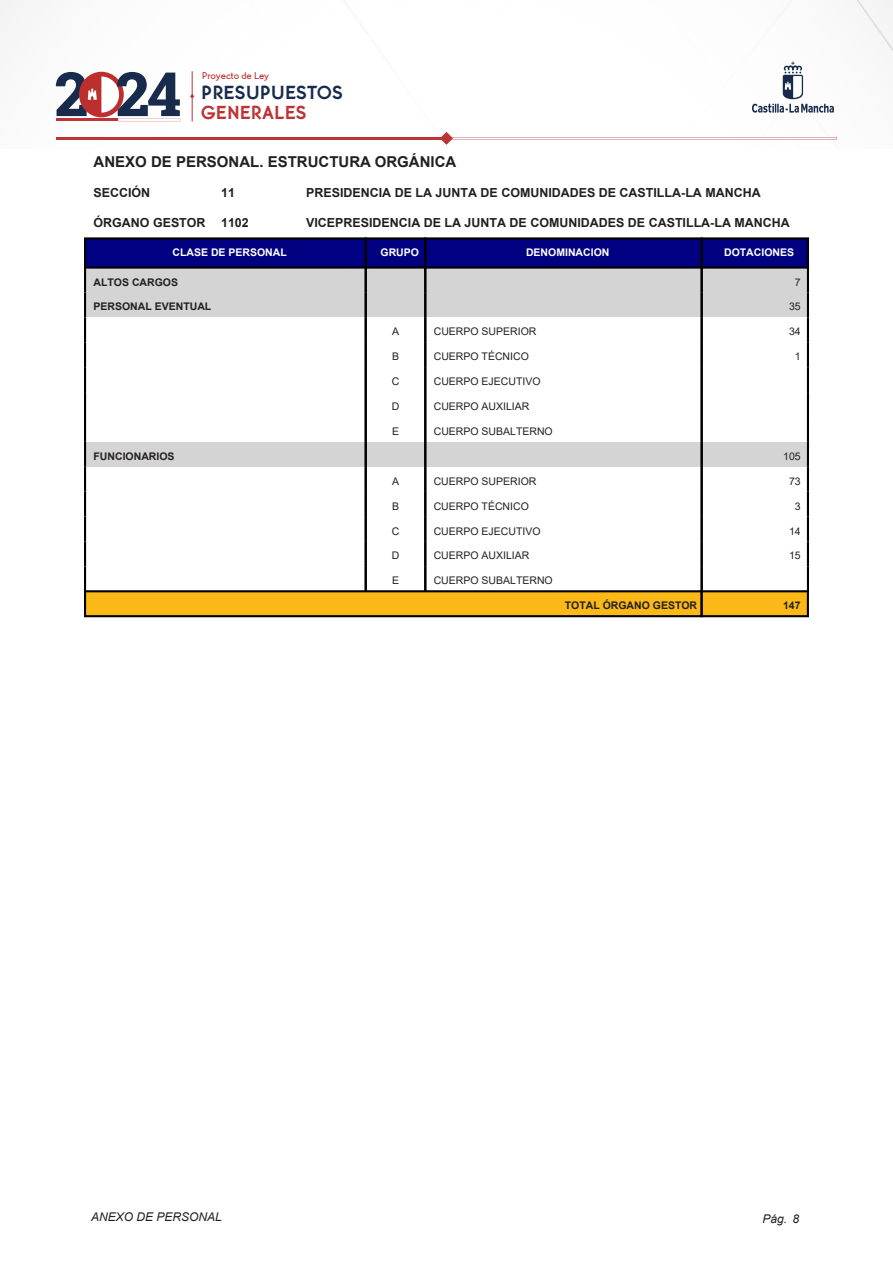
<style>
.page{position:relative;width:893px;height:1263px;background:#fff}
.page>*{position:absolute;margin:0;border:0;box-sizing:border-box;transform-origin:0 0}
.t1{font:700 19.8px "Martin Got URWT";color:#192b4c}
.t2{font:700 19.65px "Martin Got URWT";color:#bc3436}
.t3{font:700 15px "Arial";color:#231f20}
.t4{font:700 12.45px "Arial";color:#231f20}
.t5{font:italic 12px "Arial";color:#231f20}
.t6{font:10.5px "Arial";color:#231f20}
.t7{font:700 10.5px "Arial";color:#231f20}
.t8{font:700 10.5px "Arial";color:#fff}
.t9{font:500 10.2px "Martin Got URWT";letter-spacing:-.005em;color:#bc3436}
</style>
<div class="page">
<hr style="left:56px;top:137px;width:390px;height:2px;background:#bc3436">
<svg style="left:440px;top:0;width:453px;height:145px"></svg>
<svg style="left:0;top:0;width:272px;height:140px"></svg>
<div style="left:85px;top:238px;width:281px;height:30px;background:#000080"></div>
<div style="left:366px;top:238px;width:59px;height:30px;background:#000080"></div>
<div style="left:425px;top:238px;width:277px;height:30px;background:#000080"></div>
<div style="left:702px;top:238px;width:106px;height:30px;background:#000080"></div>
<div style="left:85px;top:268px;width:281px;height:24px;background:#d4d4d4"></div>
<div style="left:366px;top:268px;width:59px;height:24px;background:#d4d4d4"></div>
<div style="left:425px;top:268px;width:277px;height:24px;background:#d4d4d4"></div>
<div style="left:702px;top:268px;width:106px;height:24px;background:#d4d4d4"></div>
<div style="left:85px;top:292px;width:281px;height:25px;background:#d4d4d4"></div>
<div style="left:366px;top:292px;width:59px;height:25px;background:#d4d4d4"></div>
<div style="left:425px;top:292px;width:277px;height:25px;background:#d4d4d4"></div>
<div style="left:702px;top:292px;width:106px;height:25px;background:#d4d4d4"></div>
<div style="left:85px;top:442px;width:281px;height:25px;background:#d4d4d4"></div>
<div style="left:366px;top:442px;width:59px;height:25px;background:#d4d4d4"></div>
<div style="left:425px;top:442px;width:277px;height:25px;background:#d4d4d4"></div>
<div style="left:702px;top:442px;width:106px;height:25px;background:#d4d4d4"></div>
<div style="left:85px;top:591px;width:617px;height:25px;background:#fbb917"></div>
<div style="left:702px;top:591px;width:106px;height:25px;background:#fbb917"></div>
<hr style="left:84px;top:238px;width:2px;height:30px;background:#000">
<hr style="left:84px;top:237px;width:283px;height:2px;background:#000">
<hr style="left:84px;top:266px;width:283px;height:3px;background:#000">
<hr style="left:365px;top:238px;width:2px;height:30px;background:#000">
<hr style="left:365px;top:237px;width:61px;height:2px;background:#000">
<hr style="left:365px;top:266px;width:61px;height:3px;background:#000">
<hr style="left:424px;top:238px;width:2px;height:30px;background:#000">
<hr style="left:424px;top:237px;width:279px;height:2px;background:#000">
<hr style="left:424px;top:266px;width:279px;height:3px;background:#000">
<hr style="left:701px;top:238px;width:2px;height:30px;background:#000">
<hr style="left:807px;top:238px;width:2px;height:30px;background:#000">
<hr style="left:701px;top:237px;width:108px;height:2px;background:#000">
<hr style="left:701px;top:266px;width:108px;height:3px;background:#000">
<hr style="left:84px;top:268px;width:2px;height:24px;background:#000">
<hr style="left:365px;top:268px;width:2px;height:24px;background:#000">
<hr style="left:424px;top:268px;width:2px;height:24px;background:#000">
<hr style="left:701px;top:268px;width:2px;height:24px;background:#000">
<hr style="left:807px;top:268px;width:2px;height:24px;background:#000">
<hr style="left:84px;top:292px;width:2px;height:25px;background:#000">
<hr style="left:365px;top:292px;width:2px;height:25px;background:#000">
<hr style="left:424px;top:292px;width:2px;height:25px;background:#000">
<hr style="left:701px;top:292px;width:2px;height:25px;background:#000">
<hr style="left:807px;top:292px;width:2px;height:25px;background:#000">
<hr style="left:84px;top:317px;width:2px;height:25px;background:#000">
<hr style="left:365px;top:317px;width:2px;height:25px;background:#000">
<hr style="left:424px;top:317px;width:2px;height:25px;background:#000">
<hr style="left:701px;top:317px;width:2px;height:25px;background:#000">
<hr style="left:807px;top:317px;width:2px;height:25px;background:#000">
<hr style="left:84px;top:342px;width:2px;height:25px;background:#000">
<hr style="left:365px;top:342px;width:2px;height:25px;background:#000">
<hr style="left:424px;top:342px;width:2px;height:25px;background:#000">
<hr style="left:701px;top:342px;width:2px;height:25px;background:#000">
<hr style="left:807px;top:342px;width:2px;height:25px;background:#000">
<hr style="left:84px;top:367px;width:2px;height:25px;background:#000">
<hr style="left:365px;top:367px;width:2px;height:25px;background:#000">
<hr style="left:424px;top:367px;width:2px;height:25px;background:#000">
<hr style="left:701px;top:367px;width:2px;height:25px;background:#000">
<hr style="left:807px;top:367px;width:2px;height:25px;background:#000">
<hr style="left:84px;top:392px;width:2px;height:25px;background:#000">
<hr style="left:365px;top:392px;width:2px;height:25px;background:#000">
<hr style="left:424px;top:392px;width:2px;height:25px;background:#000">
<hr style="left:701px;top:392px;width:2px;height:25px;background:#000">
<hr style="left:807px;top:392px;width:2px;height:25px;background:#000">
<hr style="left:84px;top:417px;width:2px;height:25px;background:#000">
<hr style="left:365px;top:417px;width:2px;height:25px;background:#000">
<hr style="left:424px;top:417px;width:2px;height:25px;background:#000">
<hr style="left:701px;top:417px;width:2px;height:25px;background:#000">
<hr style="left:807px;top:417px;width:2px;height:25px;background:#000">
<hr style="left:84px;top:442px;width:2px;height:25px;background:#000">
<hr style="left:365px;top:442px;width:2px;height:25px;background:#000">
<hr style="left:424px;top:442px;width:2px;height:25px;background:#000">
<hr style="left:701px;top:442px;width:2px;height:25px;background:#000">
<hr style="left:807px;top:442px;width:2px;height:25px;background:#000">
<hr style="left:84px;top:467px;width:2px;height:25px;background:#000">
<hr style="left:365px;top:467px;width:2px;height:25px;background:#000">
<hr style="left:424px;top:467px;width:2px;height:25px;background:#000">
<hr style="left:701px;top:467px;width:2px;height:25px;background:#000">
<hr style="left:807px;top:467px;width:2px;height:25px;background:#000">
<hr style="left:84px;top:492px;width:2px;height:25px;background:#000">
<hr style="left:365px;top:492px;width:2px;height:25px;background:#000">
<hr style="left:424px;top:492px;width:2px;height:25px;background:#000">
<hr style="left:701px;top:492px;width:2px;height:25px;background:#000">
<hr style="left:807px;top:492px;width:2px;height:25px;background:#000">
<hr style="left:84px;top:517px;width:2px;height:24px;background:#000">
<hr style="left:365px;top:517px;width:2px;height:24px;background:#000">
<hr style="left:424px;top:517px;width:2px;height:24px;background:#000">
<hr style="left:701px;top:517px;width:2px;height:24px;background:#000">
<hr style="left:807px;top:517px;width:2px;height:24px;background:#000">
<hr style="left:84px;top:541px;width:2px;height:25px;background:#000">
<hr style="left:365px;top:541px;width:2px;height:25px;background:#000">
<hr style="left:424px;top:541px;width:2px;height:25px;background:#000">
<hr style="left:701px;top:541px;width:2px;height:25px;background:#000">
<hr style="left:807px;top:541px;width:2px;height:25px;background:#000">
<hr style="left:84px;top:566px;width:2px;height:25px;background:#000">
<hr style="left:365px;top:566px;width:2px;height:25px;background:#000">
<hr style="left:424px;top:566px;width:2px;height:25px;background:#000">
<hr style="left:701px;top:566px;width:2px;height:25px;background:#000">
<hr style="left:807px;top:566px;width:2px;height:25px;background:#000">
<hr style="left:84px;top:591px;width:2px;height:25px;background:#000">
<hr style="left:84px;top:590px;width:619px;height:2px;background:#000">
<hr style="left:84px;top:615px;width:619px;height:2px;background:#000">
<hr style="left:701px;top:591px;width:2px;height:25px;background:#000">
<hr style="left:807px;top:591px;width:2px;height:25px;background:#000">
<hr style="left:700px;top:590px;width:109px;height:2px;background:#000">
<hr style="left:700px;top:615px;width:109px;height:2px;background:#000">
<p class="t9" style="left:202px;top:70px;width:69px">Proyecto de Ley</p>
<h1 class="t1" style="left:201px;top:81px;width:143px">PRESUPUESTOS</h1>
<h2 class="t2" style="left:201px;top:101px;width:107px">GENERALES</h2>
<p class="t3" style="left:94px;top:151px;width:364px">ANEXO DE PERSONAL. ESTRUCTURA ORGÁNICA</p>
<p class="t4" style="left:94px;top:184px;width:58px">SECCIÓN</p>
<p class="t4" style="left:221px;top:184px;width:15px">11</p>
<p class="t4" style="left:306px;top:184px;width:456px">PRESIDENCIA DE LA JUNTA DE COMUNIDADES DE CASTILLA-LA MANCHA</p>
<p class="t4" style="left:94px;top:214px;width:157px">ÓRGANO GESTOR 1102</p>
<p class="t4" style="left:306px;top:214px;width:485px">VICEPRESIDENCIA DE LA JUNTA DE COMUNIDADES DE CASTILLA-LA MANCHA</p>
<p class="t8" style="left:172px;top:245px;width:116px">CLASE DE PERSONAL</p>
<p class="t8" style="left:380px;top:245px;width:40px">GRUPO</p>
<p class="t8" style="left:526px;top:245px;width:85px">DENOMINACION</p>
<p class="t8" style="left:724px;top:245px;width:72px">DOTACIONES</p>
<p class="t7" style="left:94px;top:274px;width:86px">ALTOS CARGOS</p>
<p class="t6" style="left:795px;top:275px;width:7px">7</p>
<p class="t7" style="left:94px;top:299px;width:119px">PERSONAL EVENTUAL</p>
<p class="t6" style="left:789px;top:299px;width:13px">35</p>
<p class="t6" style="left:392px;top:324px;width:9px">A</p>
<p class="t6" style="left:434px;top:324px;width:104px">CUERPO SUPERIOR</p>
<p class="t6" style="left:789px;top:324px;width:13px">34</p>
<p class="t6" style="left:392px;top:349px;width:9px">B</p>
<p class="t6" style="left:434px;top:349px;width:97px">CUERPO TÉCNICO</p>
<p class="t6" style="left:795px;top:349px;width:7px">1</p>
<p class="t6" style="left:392px;top:374px;width:9px">C</p>
<p class="t6" style="left:434px;top:374px;width:108px">CUERPO EJECUTIVO</p>
<p class="t6" style="left:392px;top:399px;width:9px">D</p>
<p class="t6" style="left:434px;top:399px;width:97px">CUERPO AUXILIAR</p>
<p class="t6" style="left:392px;top:424px;width:9px">E</p>
<p class="t6" style="left:434px;top:424px;width:121px">CUERPO SUBALTERNO</p>
<p class="t7" style="left:94px;top:449px;width:83px">FUNCIONARIOS</p>
<p class="t6" style="left:783px;top:449px;width:19px">105</p>
<p class="t6" style="left:392px;top:474px;width:9px">A</p>
<p class="t6" style="left:434px;top:474px;width:104px">CUERPO SUPERIOR</p>
<p class="t6" style="left:789px;top:474px;width:13px">73</p>
<p class="t6" style="left:392px;top:499px;width:9px">B</p>
<p class="t6" style="left:434px;top:499px;width:97px">CUERPO TÉCNICO</p>
<p class="t6" style="left:795px;top:499px;width:7px">3</p>
<p class="t6" style="left:392px;top:524px;width:9px">C</p>
<p class="t6" style="left:434px;top:524px;width:108px">CUERPO EJECUTIVO</p>
<p class="t6" style="left:789px;top:524px;width:13px">14</p>
<p class="t6" style="left:392px;top:548px;width:9px">D</p>
<p class="t6" style="left:434px;top:548px;width:97px">CUERPO AUXILIAR</p>
<p class="t6" style="left:789px;top:548px;width:13px">15</p>
<p class="t6" style="left:392px;top:573px;width:9px">E</p>
<p class="t6" style="left:434px;top:573px;width:121px">CUERPO SUBALTERNO</p>
<p class="t7" style="left:565px;top:598px;width:134px">TOTAL ÓRGANO GESTOR</p>
<p class="t7" style="left:783px;top:598px;width:19px">147</p>
<p class="t5" style="left:91px;top:1209px;width:132px">ANEXO DE PERSONAL</p>
<p class="t5" style="left:763px;top:1211px;width:38px">Pág. 8</p>
</div>
